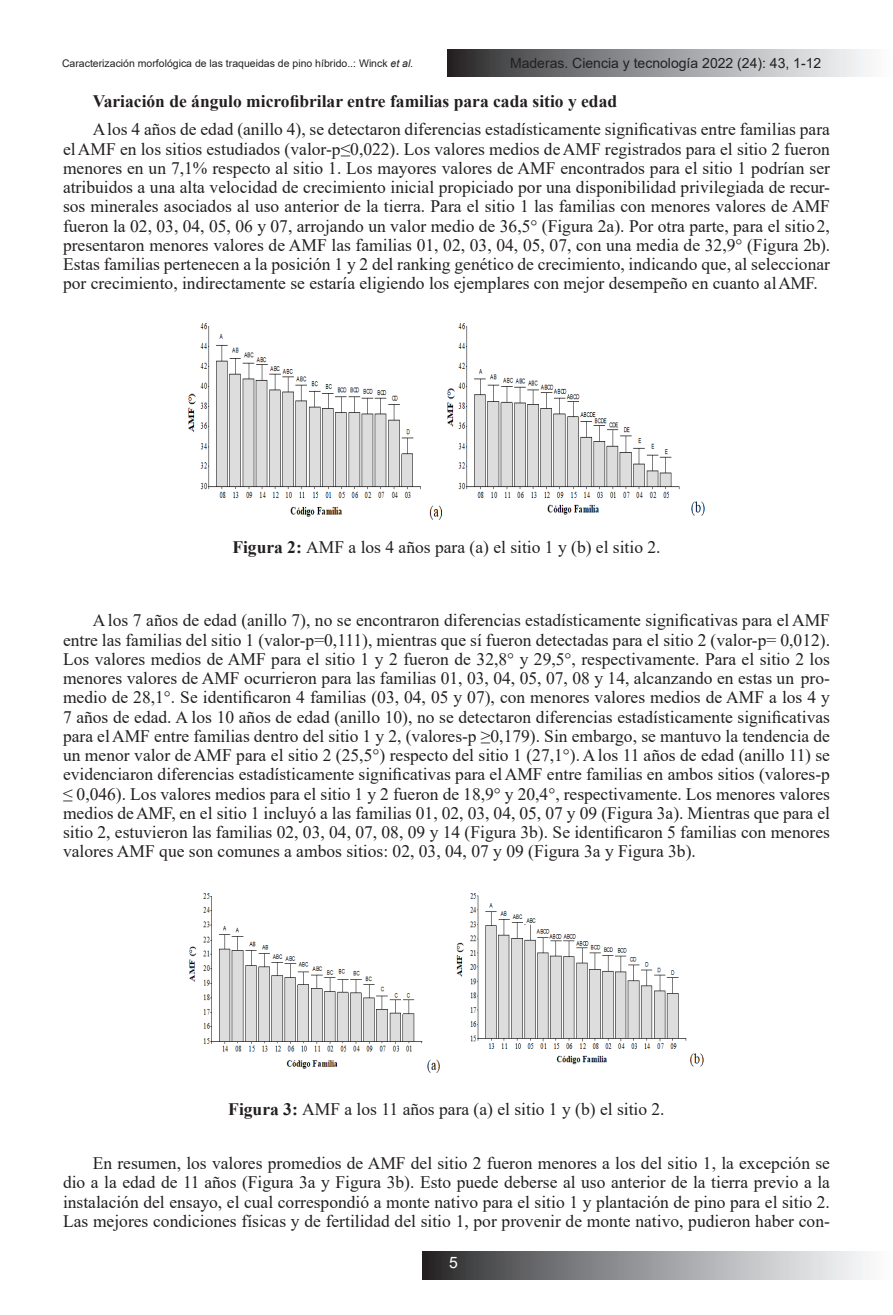
<style>
.page{position:relative;width:893px;height:1315px;background:#fff}
.page>*{position:absolute;margin:0;border:0;box-sizing:border-box;transform-origin:0 0}
.Body_Text{font:17.5px/19.2px "Times New Roman";color:#231f20;text-align:justify}
.Heading_1{font:700 17.5px "Times New Roman";color:#231f20}
.t1{font:15.75px "Arial";color:#fff}
.t2{font:14px "Arial";color:#231f20}
.t3{font:10.5px "Arial";color:#231f20}
.s1{font-style:italic}
.s2{font-weight:700}
</style>
<div class="page">
<svg style="left:448px;top:49px;width:420px;height:28px;background:#949597"></svg>
<svg style="left:423px;top:1252px;width:444px;height:27px;background:#949597"></svg>
<img style="left:189px;top:323px;width:515px;height:196px">
<img style="left:189px;top:893px;width:515px;height:179px">
<p class="t3" style="left:62px;top:56px;width:353px">Caracterización morfológica de las traqueidas de pino híbrido..: Winck <span class="s1">et al.</span></p>
<p class="t2" style="left:510px;top:53px;width:313px">Maderas. Ciencia y tecnología 2022 (24): 43, 1-12</p>
<p class="Heading_1" style="left:93px;top:89px;width:526px">Variación de ángulo microfibrilar entre familias para cada sitio y edad</p>
<p class="Body_Text" style="left:63px;top:119px;width:768px;text-indent:30px">A los 4 años de edad (anillo 4), se detectaron diferencias estadísticamente significativas entre familias para el AMF en los sitios estudiados (valor-p≤0,022). Los valores medios de AMF registrados para el sitio 2 fueron menores en un 7,1% respecto al sitio 1. Los mayores valores de AMF encontrados para el sitio 1 podrían ser atribuidos a una alta velocidad de crecimiento inicial propiciado por una disponibilidad privilegiada de recur&shy;sos minerales asociados al uso anterior de la tierra. Para el sitio 1 las familias con menores valores de AMF fueron la 02, 03, 04, 05, 06 y 07, arrojando un valor medio de 36,5° (Figura 2a). Por otra parte, para el sitio 2, presentaron menores valores de AMF las familias 01, 02, 03, 04, 05, 07, con una media de 32,9° (Figura 2b).<br>Estas familias pertenecen a la posición 1 y 2 del ranking genético de crecimiento, indicando que, al seleccionar por crecimiento, indirectamente se estaría eligiendo los ejemplares con mejor desempeño en cuanto al AMF.</p>
<p class="Body_Text" style="left:232px;top:536px;width:430px"><span class="s2">Figura 2:</span> AMF a los 4 años para (a) el sitio 1 y (b) el sitio 2.</p>
<p class="Body_Text" style="left:63px;top:610px;width:768px;text-indent:30px">A los 7 años de edad (anillo 7), no se encontraron diferencias estadísticamente significativas para el AMF entre las familias del sitio 1 (valor-p=0,111), mientras que sí fueron detectadas para el sitio 2 (valor-p= 0,012).<br>Los valores medios de AMF para el sitio 1 y 2 fueron de 32,8° y 29,5°, respectivamente. Para el sitio 2 los menores valores de AMF ocurrieron para las familias 01, 03, 04, 05, 07, 08 y 14, alcanzando en estas un pro&shy;medio de 28,1°. Se identificaron 4 familias (03, 04, 05 y 07), con menores valores medios de AMF a los 4 y 7 años de edad. A los 10 años de edad (anillo 10), no se detectaron diferencias estadísticamente significativas para el AMF entre familias dentro del sitio 1 y 2, (valores-p ≥0,179). Sin embargo, se mantuvo la tendencia de un menor valor de AMF para el sitio 2 (25,5°) respecto del sitio 1 (27,1°). A los 11 años de edad (anillo 11) se evidenciaron diferencias estadísticamente significativas para el AMF entre familias en ambos sitios (valores-p ≤ 0,046). Los valores medios para el sitio 1 y 2 fueron de 18,9° y 20,4°, respectivamente. Los menores valores medios de AMF, en el sitio 1 incluyó a las familias 01, 02, 03, 04, 05, 07 y 09 (Figura 3a). Mientras que para el sitio 2, estuvieron las familias 02, 03, 04, 07, 08, 09 y 14 (Figura 3b). Se identificaron 5 familias con menores valores AMF que son comunes a ambos sitios: 02, 03, 04, 07 y 09 (Figura 3a y Figura 3b).</p>
<p class="Body_Text" style="left:228px;top:1099px;width:438px"><span class="s2">Figura 3:</span> AMF a los 11 años para (a) el sitio 1 y (b) el sitio 2.</p>
<p class="Body_Text" style="left:63px;top:1153px;width:768px;text-indent:30px">En resumen, los valores promedios de AMF del sitio 2 fueron menores a los del sitio 1, la excepción se dio a la edad de 11 años (Figura 3a y Figura 3b). Esto puede deberse al uso anterior de la tierra previo a la instalación del ensayo, el cual correspondió a monte nativo para el sitio 1 y plantación de pino para el sitio 2.<br>Las mejores condiciones físicas y de fertilidad del sitio 1, por provenir de monte nativo, pudieron haber con-</p>
<p class="t1" style="left:449px;top:1252px;width:10px">5</p>
</div>
